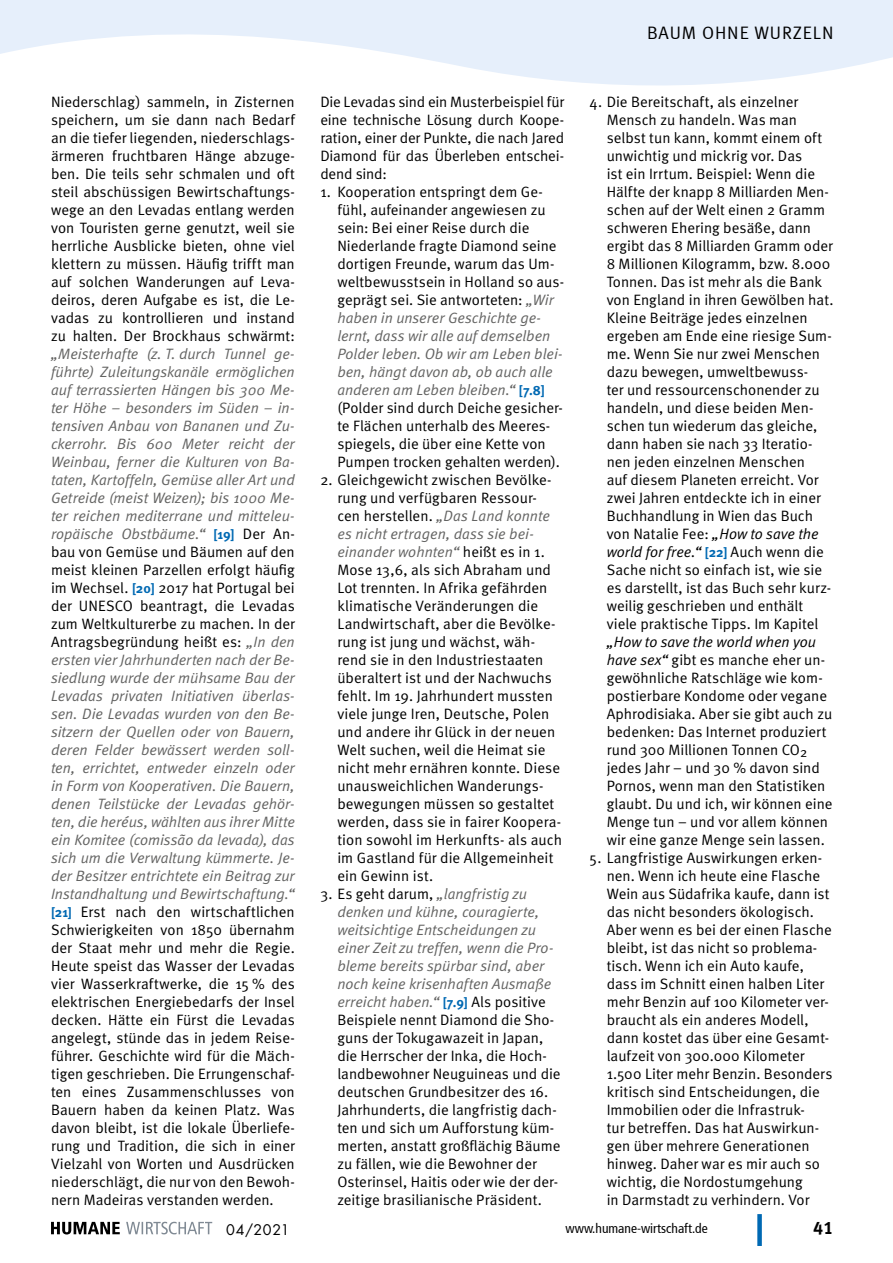
<style>
.page{position:relative;width:893px;height:1263px;background:#fff}
.page>*{position:absolute;margin:0;border:0;box-sizing:border-box;transform-origin:0 0}
.t1{font:18px "Meta Normal LF";letter-spacing:.05em;color:#000}
.t2{font:18px "Meta Bold LF";color:#000}
.Fließtext_Meta_Norma{font:15px/18px "Meta Normal";color:#000}
.t3{font:14.25px "Futura";letter-spacing:.045em;color:#000}
.t4{font:condensed 13.5px "Frutiger 57";color:#000}
.s1{font-style:italic;color:#636362}
.s2{font-family:"Meta";font-weight:700;font-size:13.5px;color:#0069b3}
.s3{font-style:italic}
</style>
<div class="page">
<div style="left:757px;top:1214px;width:5px;height:32px;background:#0069b3"></div>
<svg style="left:51px;top:1222px;width:69px;height:12px"></svg>
<svg style="left:126px;top:1222px;width:86px;height:12px"></svg>
<svg style="left:0;top:0;width:893px;height:86px;fill:#e6effb"></svg>
<p class="Fließtext_Meta_Norma" style="left:51px;top:93px;width:245px;text-align:justify">Niederschlag) sammeln, in Zisternen speichern, um sie dann nach Bedarf an die tiefer liegenden, niederschlags&shy;ärmeren fruchtbaren Hänge abzuge&shy;ben. Die teils sehr schmalen und oft steil abschüssigen Bewirtschaftungs&shy;wege an den Levadas entlang werden von Touristen gerne genutzt, weil sie herrliche Ausblicke bieten, ohne viel klettern zu müssen. Häufig trifft man auf solchen Wanderungen auf Leva&shy;deiros, deren Aufgabe es ist, die Le&shy;vadas zu kontrollieren und instand zu halten. Der Brockhaus schwärmt: <span class="s1">„Meisterhafte (z. T. durch Tunnel ge&shy;führte) Zuleitungskanäle ermöglichen auf terrassierten Hängen bis 300 Me&shy;ter Höhe – besonders im Süden – in&shy;tensiven Anbau von Bananen und Zu&shy;ckerrohr. Bis 600 Meter reicht der Weinbau, ferner die Kulturen von Ba&shy;taten, Kartoffeln, Gemüse aller Art und Getreide (meist Weizen); bis 1000 Me&shy;ter reichen mediterrane und mitteleu&shy;ropäische Obstbäume.“</span> <span class="s2">[19]</span> Der An&shy;bau von Gemüse und Bäumen auf den meist kleinen Parzellen erfolgt häufig im Wechsel. <span class="s2">[20]</span> 2017 hat Portugal bei der UNESCO beantragt, die Levadas zum Weltkulturerbe zu machen. In der Antragsbegründung heißt es: <span class="s1">„In den ersten vier Jahrhunderten nach der Be&shy;siedlung wurde der mühsame Bau der Levadas privaten Initiativen überlas&shy;sen. Die Levadas wurden von den Be&shy;sitzern der Quellen oder von Bauern, deren Felder bewässert werden soll&shy;ten, errichtet, entweder einzeln oder in Form von Kooperativen. Die Bauern, denen Teilstücke der Levadas gehör&shy;ten, die heréus, wählten aus ihrer Mitte ein Komitee (comissão da levada), das sich um die Verwaltung kümmerte. Je&shy;der Besitzer entrichtete ein Beitrag zur Instandhaltung und Bewirtschaftung.“ </span><span class="s2">[21]</span> Erst nach den wirtschaftlichen Schwierigkeiten von 1850 übernahm der Staat mehr und mehr die Regie.<br>Heute speist das Wasser der Levadas vier Wasserkraftwerke, die 15 % des elektrischen Energiebedarfs der Insel decken. Hätte ein Fürst die Levadas angelegt, stünde das in jedem Reise&shy;führer. Geschichte wird für die Mäch&shy;tigen geschrieben. Die Errungenschaf&shy;ten eines Zusammenschlusses von Bauern haben da keinen Platz. Was davon bleibt, ist die lokale Überliefe&shy;rung und Tradition, die sich in einer Vielzahl von Worten und Ausdrücken niederschlägt, die nur von den Bewoh&shy;nern Madeiras verstanden werden.</p>
<p class="Fließtext_Meta_Norma" style="left:320px;top:93px;width:245px;text-align:justify">Die Levadas sind ein Musterbeispiel für eine technische Lösung durch Koope&shy;ration, einer der Punkte, die nach Jared Diamond für das Überleben entschei&shy;dend sind:</p>
<p class="Fließtext_Meta_Norma" style="left:337px;top:183px;width:228px;text-indent:-17px">1. Kooperation entspringt dem Ge&shy;fühl, aufeinander angewiesen zu sein: Bei einer Reise durch die Niederlande fragte Diamond seine dortigen Freunde, warum das Um&shy;weltbewusstsein in Holland so aus&shy;geprägt sei. Sie antworteten: <span class="s1">„Wir haben in unserer Geschichte ge&shy;lernt, dass wir alle auf demselben Polder leben. Ob wir am Leben blei&shy;ben, hängt davon ab, ob auch alle anderen am Leben bleiben.“</span> <span class="s2">[7.8] </span>(Polder sind durch Deiche gesicher&shy;te Flächen unterhalb des Meeres&shy;spiegels, die über eine Kette von Pumpen trocken gehalten werden).</p>
<p class="Fließtext_Meta_Norma" style="left:337px;top:471px;width:226px;text-indent:-17px">2. Gleichgewicht zwischen Bevölke&shy;rung und verfügbaren Ressour&shy;cen herstellen. <span class="s1">„Das Land konnte es nicht ertragen, dass sie bei&shy;einander wohnten“</span> heißt es in 1.<br>Mose 13,6, als sich Abraham und<br>Lot trennten. In Afrika gefährden klimatische Veränderungen die<br>Landwirtschaft, aber die Bevölke&shy;rung ist jung und wächst, wäh&shy;rend sie in den Industriestaaten überaltert ist und der Nachwuchs fehlt. Im 19. Jahrhundert mussten viele junge Iren, Deutsche, Polen und andere ihr Glück in der neuen<br>Welt suchen, weil die Heimat sie nicht mehr ernähren konnte. Diese unausweichlichen Wanderungs&shy;bewegungen müssen so gestaltet werden, dass sie in fairer Koopera&shy;tion sowohl im Herkunfts- als auch im Gastland für die Allgemeinheit ein Gewinn ist.</p>
<p class="Fließtext_Meta_Norma" style="left:337px;top:885px;width:225px;text-indent:-17px">3. Es geht darum, <span class="s1">„langfristig zu denken und kühne, couragierte, weitsichtige Entscheidungen zu einer Zeit zu treffen, wenn die Pro&shy;bleme bereits spürbar sind, aber noch keine krisenhaften Ausmaße erreicht haben.“</span> <span class="s2">[7.9]</span> Als positive Beispiele nennt Diamond die Sho&shy;guns der Tokugawazeit in Japan, die Herrscher der Inka, die Hoch&shy;landbewohner Neuguineas und die deutschen Grundbesitzer des 16.<br>Jahrhunderts, die langfristig dach&shy;ten und sich um Aufforstung küm&shy;merten, anstatt großflächig Bäume zu fällen, wie die Bewohner der Osterinsel, Haitis oder wie der der&shy;zeitige brasilianische Präsident.</p>
<p class="t1" style="left:647px;top:22px;width:188px">BAUM OHNE WURZELN</p>
<p class="Fließtext_Meta_Norma" style="left:607px;top:93px;width:228px;text-indent:-17px">4. Die Bereitschaft, als einzelner<br>Mensch zu handeln. Was man selbst tun kann, kommt einem oft unwichtig und mickrig vor. Das<br>ist ein Irrtum. Beispiel: Wenn die<br>Hälfte der knapp 8 Milliarden Men&shy;schen auf der Welt einen 2 Gramm schweren Ehering besäße, dann ergibt das 8 Milliarden Gramm oder<br>8 Millionen Kilogramm, bzw. 8.000<br>Tonnen. Das ist mehr als die Bank von England in ihren Gewölben hat.<br>Kleine Beiträge jedes einzelnen ergeben am Ende eine riesige Sum&shy;me. Wenn Sie nur zwei Menschen dazu bewegen, umweltbewuss-<br>ter und ressourcenschonender zu handeln, und diese beiden Men&shy;schen tun wiederum das gleiche, dann haben sie nach 33 Iteratio&shy;nen jeden einzelnen Menschen<br>auf diesem Planeten erreicht. Vor zwei Jahren entdeckte ich in einer<br>Buchhandlung in Wien das Buch von Natalie Fee: <span class="s3">„How to save the world for free.“</span> <span class="s2">[22]</span> Auch wenn die<br>Sache nicht so einfach ist, wie sie es darstellt, ist das Buch sehr kurz&shy;weilig geschrieben und enthält viele praktische Tipps. Im Kapitel <span class="s3">„How to save the world when you have sex“</span> gibt es manche eher un&shy;gewöhnliche Ratschläge wie kom&shy;postierbare Kondome oder vegane<br>Aphrodisiaka. Aber sie gibt auch zu bedenken: Das Internet produziert rund 300 Millionen Tonnen CO<sub>2 </sub>jedes Jahr – und 30 % davon sind<br>Pornos, wenn man den Statistiken glaubt. Du und ich, wir können eine<br>Menge tun – und vor allem können wir eine ganze Menge sein lassen.</p>
<p class="Fließtext_Meta_Norma" style="left:607px;top:849px;width:227px;text-indent:-17px">5. Langfristige Auswirkungen erken&shy;nen. Wenn ich heute eine Flasche Wein aus Südafrika kaufe, dann ist das nicht besonders ökologisch.<br>Aber wenn es bei der einen Flasche bleibt, ist das nicht so problema&shy;tisch. Wenn ich ein Auto kaufe, dass im Schnitt einen halben Liter mehr Benzin auf 100 Kilometer ver&shy;braucht als ein anderes Modell, dann kostet das über eine Gesamt&shy;laufzeit von 300.000 Kilometer 1.500 Liter mehr Benzin. Besonders kritisch sind Entscheidungen, die Immobilien oder die Infrastruk-<br>tur betreffen. Das hat Auswirkun&shy;gen über mehrere Generationen hinweg. Daher war es mir auch so wichtig, die Nordostumgehung<br>in Darmstadt zu verhindern. Vor</p>
<p class="t3" style="left:226px;top:1220px;width:65px">04/2021</p>
<p class="t4" style="left:566px;top:1220px;width:144px">www.humane-wirtschaft.de</p>
<p class="t2" style="left:813px;top:1217px;width:22px">41</p>
</div>
